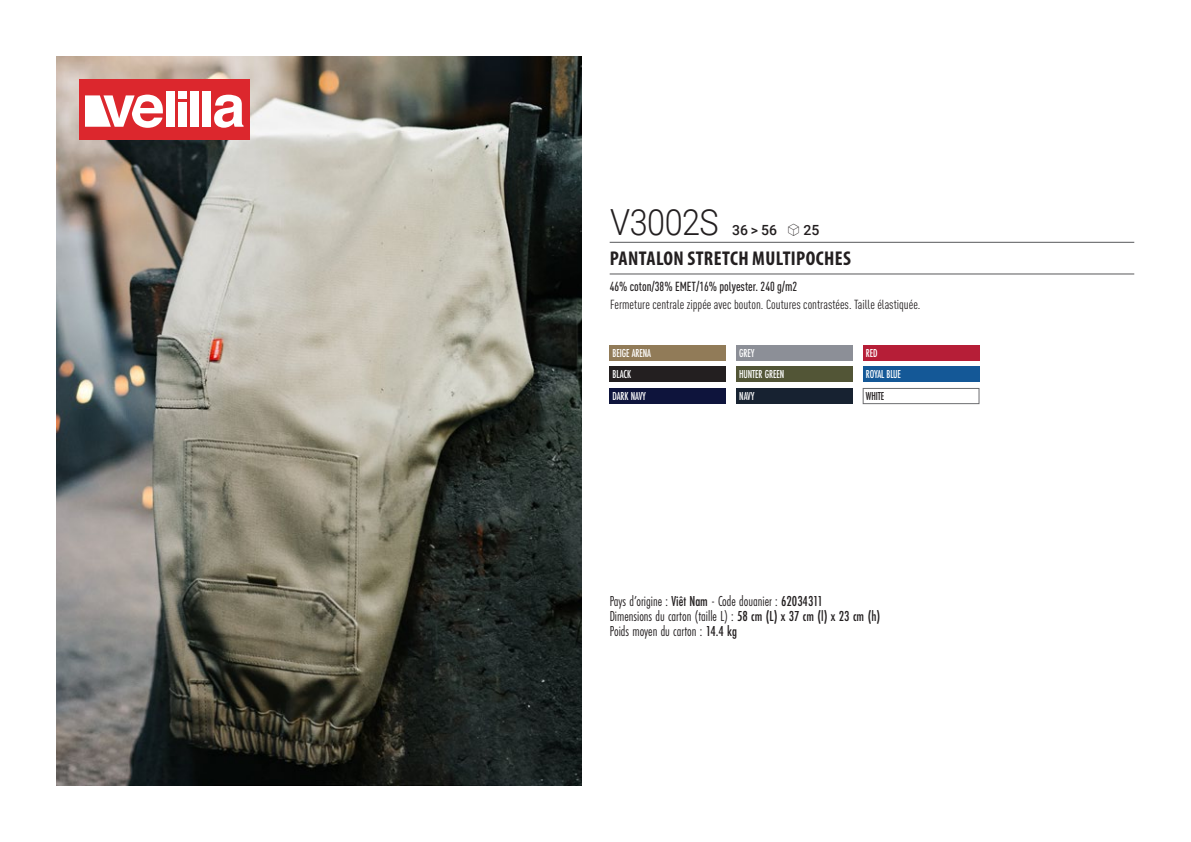
<style>
.page{position:relative;width:1191px;height:842px;background:#fff}
.page>*{position:absolute;margin:0;border:0;box-sizing:border-box;transform-origin:0 0}
.t1{font:300 36px "Roboto";letter-spacing:-.015em;color:#231f20;scale:.9 1}
.t2{font:700 condensed 20px "Myriad Pro";letter-spacing:.02em;color:#231f20}
.t3{font:15px "Futura PT Cond";color:#231f20;scale:.95 1}
.t4{font:500 14px "Roboto";color:#231f20}
.t5{font:condensed 13px "DIN Pro";color:#231f20}
.grammage_2020{font:500 condensed 13px "DIN Pro";color:#231f20;scale:.95 1}
.Coloris_nuancier_bla{font:500 12px "Futura PT Cond";letter-spacing:-.01em;color:#fff;scale:.9 1}
.Coloris_nuancier{font:500 12px "Futura PT Cond";letter-spacing:-.01em;color:#231f20;scale:.9 1}
.s1{font-family:"Linotype Shapeshifter";font-weight:400;font-size:16px}
.s2{font-weight:500}
</style>
<div class="page">
<img style="left:57px;top:57px;width:524px;height:728px">
<div style="left:79px;top:79px;width:170px;height:61px;background:#dc272d"></div>
<div style="left:166px;top:91px;width:8px;height:36px;background:#fff"></div>
<div style="left:190px;top:91px;width:8px;height:36px;background:#fff"></div>
<div style="left:202px;top:91px;width:8px;height:36px;background:#fff"></div>
<svg style="left:214px;top:95px;width:29px;height:33px"></svg>
<div style="left:178px;top:91px;width:8px;height:8px;background:#fff"></div>
<div style="left:178px;top:102px;width:8px;height:25px;background:#fff"></div>
<svg style="left:85px;top:95px;width:78px;height:33px"></svg>
<div style="left:609px;top:345px;width:117px;height:16px;background:#917b58"></div>
<div style="left:609px;top:367px;width:117px;height:15px;background:#231f20"></div>
<div style="left:609px;top:388px;width:117px;height:16px;background:#0e143c"></div>
<div style="left:736px;top:345px;width:116px;height:16px;background:#8c8f97"></div>
<div style="left:736px;top:367px;width:116px;height:15px;background:#525536"></div>
<div style="left:736px;top:388px;width:116px;height:16px;background:#172231"></div>
<div style="left:863px;top:345px;width:116px;height:16px;background:#b61e37"></div>
<div style="left:863px;top:367px;width:116px;height:15px;background:#145897"></div>
<div style="left:863px;top:388px;width:116px;height:16px;background:#fff;border:1px solid #6c6d70"></div>
<hr style="left:609px;top:242px;width:525px;height:1px;background:#57585a">
<hr style="left:609px;top:274px;width:525px;height:1px;background:#57585a">
<p class="t1" style="left:610px;top:197px;width:122px">V3002S</p>
<p class="t4" style="left:732px;top:220px;width:89px">36 &gt; 56 <span class="s1">S</span> 25</p>
<p class="t2" style="left:610px;top:246px;width:243px">PANTALON STRETCH MULTIPOCHES</p>
<p class="grammage_2020" style="left:609px;top:277px;width:199px">46% coton/38% EMET/16% polyester. 240 g/m2</p>
<p class="t5" style="left:610px;top:295px;width:312px">Fermeture centrale zippée avec bouton. Coutures contrastées. Taille élastiquée.</p>
<p class="Coloris_nuancier_bla" style="left:612px;top:346px;width:44px">BEIGE ARENA</p>
<p class="Coloris_nuancier_bla" style="left:612px;top:367px;width:22px">BLACK</p>
<p class="Coloris_nuancier_bla" style="left:612px;top:389px;width:39px">DARK NAVY</p>
<p class="Coloris_nuancier_bla" style="left:739px;top:346px;width:19px">GREY</p>
<p class="Coloris_nuancier_bla" style="left:739px;top:367px;width:52px">HUNTER GREEN</p>
<p class="Coloris_nuancier_bla" style="left:739px;top:389px;width:18px">NAVY</p>
<p class="Coloris_nuancier_bla" style="left:866px;top:346px;width:15px">RED</p>
<p class="Coloris_nuancier_bla" style="left:866px;top:367px;width:41px">ROYAL BLUE</p>
<p class="Coloris_nuancier" style="left:866px;top:389px;width:22px">WHITE</p>
<p class="t3" style="left:609px;top:592px;width:226px">Pays d’origine : <span class="s2">Viêt Nam</span> - Code douanier : <span class="s2">62034311</span></p>
<p class="t3" style="left:609px;top:607px;width:286px">Dimensions du carton (taille L) : <span class="s2">58 cm (L) x 37 cm (l) x 23 cm (h)</span></p>
<p class="t3" style="left:609px;top:622px;width:136px">Poids moyen du carton : <span class="s2">14.4 kg</span></p>
</div>
